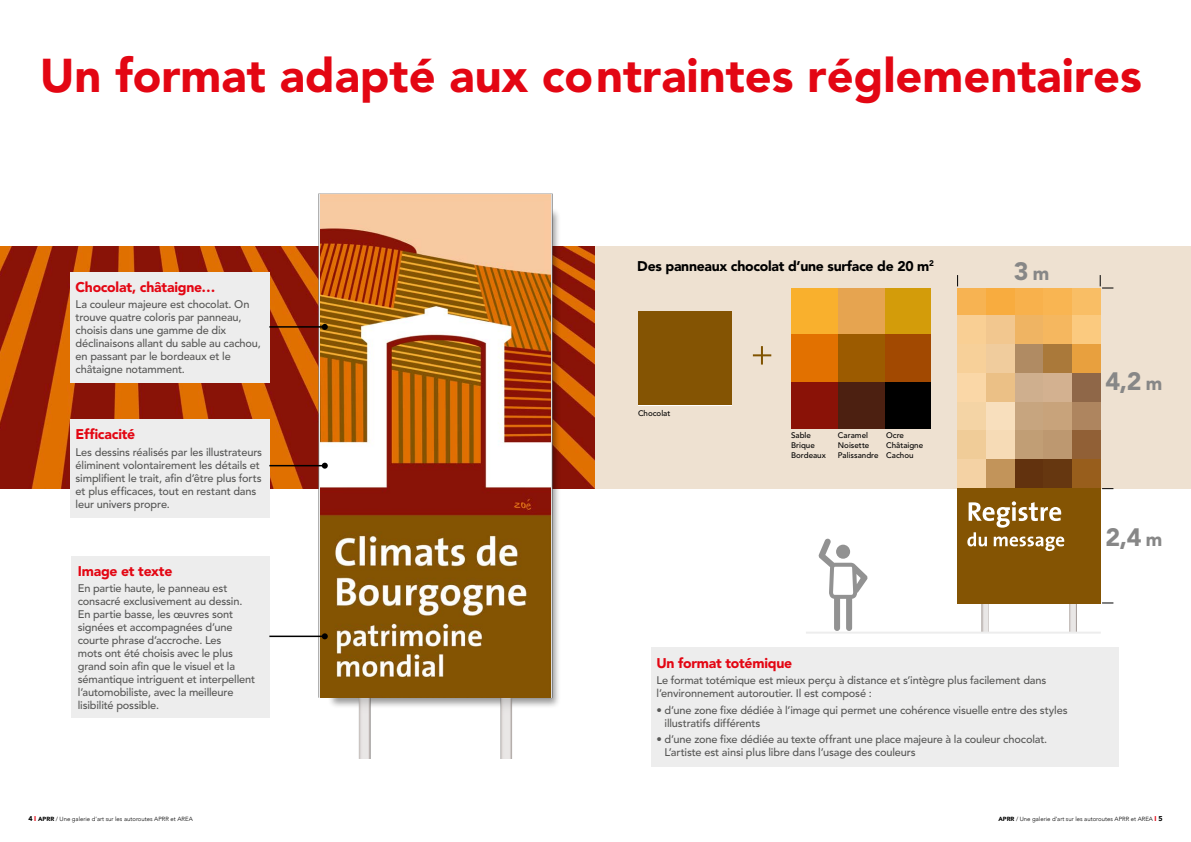
<style>
.page{position:relative;width:1191px;height:842px;background:#fff}
.page>*{position:absolute;margin:0;border:0;box-sizing:border-box;transform-origin:0 0}
.t1{font:900 47px "Avenir LT Std";color:#e30613}
.t2{font:900 25px "Avenir LT Std";color:#878787}
.t3{font:900 14px "Avenir LT Std";letter-spacing:-.015em;color:#e30613}
.t4{font:900 14px "Avenir LT Std";letter-spacing:-.02em;color:#000}
.t5{font:500 11px/13px "Avenir LT Std";letter-spacing:-.015em;color:#575756}
.t6{font:500 8px/10px "Avenir LT Std";color:#000}
.t7{font:300 6px "Avenir";color:#000}
.s1{font-size:19px}
.s2{font-weight:900;font-size:7px}
.s3{font-weight:900;font-size:7px;color:#e30613}
.s4{font-weight:900}
</style>
<div class="page">
<img style="left:0;top:246px;width:595px;height:243px">
<img style="left:306px;top:193px;width:274px;height:566px">
<div style="left:595px;top:246px;width:596px;height:243px;background:#eee1d1"></div>
<svg style="left:981px;top:603px;width:8px;height:29px"></svg>
<svg style="left:1069px;top:603px;width:7px;height:29px"></svg>
<div style="left:957px;top:488px;width:143px;height:115px;background:#845403"></div>
<div style="left:957px;top:288px;width:28px;height:27px;background:#f7b352"></div>
<div style="left:985px;top:288px;width:29px;height:27px;background:#f8ac3f"></div>
<div style="left:1014px;top:288px;width:29px;height:27px;background:#f8b14c"></div>
<div style="left:1043px;top:288px;width:29px;height:27px;background:#f9b552"></div>
<div style="left:1072px;top:288px;width:28px;height:27px;background:#f9be65"></div>
<div style="left:957px;top:315px;width:28px;height:29px;background:#f9cf94"></div>
<div style="left:985px;top:315px;width:29px;height:29px;background:#f2c78f"></div>
<div style="left:1014px;top:315px;width:29px;height:29px;background:#efb463"></div>
<div style="left:1043px;top:315px;width:29px;height:29px;background:#f5b75f"></div>
<div style="left:1072px;top:315px;width:28px;height:29px;background:#fbca7f"></div>
<div style="left:957px;top:344px;width:28px;height:29px;background:#f7d099"></div>
<div style="left:985px;top:344px;width:29px;height:29px;background:#f0cc9d"></div>
<div style="left:1014px;top:344px;width:29px;height:29px;background:#b08b63"></div>
<div style="left:1043px;top:344px;width:29px;height:29px;background:#aa793a"></div>
<div style="left:1072px;top:344px;width:28px;height:29px;background:#e8a03e"></div>
<div style="left:957px;top:373px;width:28px;height:29px;background:#fad7a7"></div>
<div style="left:985px;top:373px;width:29px;height:29px;background:#ebc086"></div>
<div style="left:1014px;top:373px;width:29px;height:29px;background:#cfaf8e"></div>
<div style="left:1043px;top:373px;width:29px;height:29px;background:#d3b190"></div>
<div style="left:1072px;top:373px;width:28px;height:29px;background:#8f6748"></div>
<div style="left:957px;top:402px;width:28px;height:28px;background:#f4d4a5"></div>
<div style="left:985px;top:402px;width:29px;height:28px;background:#f8dfbd"></div>
<div style="left:1014px;top:402px;width:29px;height:28px;background:#c7a57f"></div>
<div style="left:1043px;top:402px;width:29px;height:28px;background:#c8a37b"></div>
<div style="left:1072px;top:402px;width:28px;height:28px;background:#ae855f"></div>
<div style="left:957px;top:430px;width:28px;height:29px;background:#f0cc98"></div>
<div style="left:985px;top:430px;width:29px;height:29px;background:#f6dbb6"></div>
<div style="left:1014px;top:430px;width:29px;height:29px;background:#c19e75"></div>
<div style="left:1043px;top:430px;width:29px;height:29px;background:#bd9870"></div>
<div style="left:1072px;top:430px;width:28px;height:29px;background:#916036"></div>
<div style="left:957px;top:459px;width:28px;height:29px;background:#f4d2a4"></div>
<div style="left:985px;top:459px;width:29px;height:29px;background:#c2945a"></div>
<div style="left:1014px;top:459px;width:29px;height:29px;background:#62320e"></div>
<div style="left:1043px;top:459px;width:29px;height:29px;background:#663710"></div>
<div style="left:1072px;top:459px;width:28px;height:29px;background:#985e1c"></div>
<svg style="left:967px;top:501px;width:97px;height:50px"></svg>
<div style="left:70px;top:272px;width:199px;height:111px;background:#ededed"></div>
<div style="left:70px;top:419px;width:199px;height:98px;background:#ededed"></div>
<div style="left:71px;top:556px;width:198px;height:162px;background:#ededed"></div>
<div style="left:638px;top:311px;width:93px;height:94px;background:#845403"></div>
<div style="left:792px;top:288px;width:46px;height:47px;background:#f9b02d"></div>
<div style="left:792px;top:335px;width:46px;height:47px;background:#e27100"></div>
<div style="left:792px;top:382px;width:46px;height:47px;background:#8a1207"></div>
<div style="left:838px;top:288px;width:47px;height:47px;background:#e6a450"></div>
<div style="left:838px;top:335px;width:47px;height:47px;background:#9c5b00"></div>
<div style="left:838px;top:382px;width:47px;height:47px;background:#4c2011"></div>
<div style="left:885px;top:288px;width:45px;height:47px;background:#d39c0a"></div>
<div style="left:885px;top:335px;width:45px;height:47px;background:#a24901"></div>
<div style="left:885px;top:382px;width:45px;height:47px;background:#000"></div>
<svg style="left:753px;top:346px;width:18px;height:19px"></svg>
<svg style="left:1100px;top:275px;width:13px;height:14px"></svg>
<div style="left:651px;top:647px;width:467px;height:119px;background:#ededed"></div>
<img style="left:321px;top:195px;width:229px;height:503px">
<hr style="left:806px;top:632px;width:294px;height:2px;background:#ededed">
<svg style="left:818px;top:538px;width:50px;height:93px"></svg>
<hr style="left:269px;top:326px;width:56px;height:2px;background:#000">
<svg style="left:322px;top:324px;width:6px;height:6px"></svg>
<hr style="left:269px;top:465px;width:56px;height:1px;background:#000">
<svg style="left:322px;top:463px;width:6px;height:6px"></svg>
<hr style="left:269px;top:636px;width:56px;height:1px;background:#000">
<svg style="left:322px;top:633px;width:6px;height:6px"></svg>
<h1 class="t1" style="left:40px;top:47px;width:1103px">Un format adapté aux contraintes réglementaires</h1>
<p class="t3" style="left:76px;top:279px;width:141px">Chocolat, châtaigne…</p>
<p class="t5" style="left:76px;top:298px;width:187px">La couleur majeure est chocolat. On trouve quatre coloris par panneau, choisis dans une gamme de dix déclinaisons allant du sable au cachou, en passant par le bordeaux et le châtaigne notamment.</p>
<p class="t3" style="left:76px;top:426px;width:61px">Efficacité</p>
<p class="t5" style="left:76px;top:445px;width:188px">Les dessins réalisés par les illustrateurs éliminent volontairement les détails et simplifient le trait, afin d’être plus forts et plus efficaces, tout en restant dans leur univers propre.</p>
<p class="t3" style="left:78px;top:562px;width:96px">Image et texte</p>
<p class="t5" style="left:78px;top:582px;width:179px">En partie haute, le panneau est consacré exclusivement au dessin.<br>En partie basse, les œuvres sont signées et accompagnées d’une courte phrase d’accroche. Les<br>mots ont été choisis avec le plus grand soin afin que le visuel et la sémantique intriguent et interpellent l’automobiliste, avec la meilleure lisibilité possible.</p>
<p class="t4" style="left:637px;top:257px;width:298px">Des panneaux chocolat d’une surface de 20 m<sup>2</sup></p>
<p class="t6" style="left:638px;top:409px;width:34px">Chocolat</p>
<p class="t6" style="left:791px;top:431px;width:36px">Sable<br>Brique<br>Bordeaux</p>
<p class="t6" style="left:838px;top:431px;width:42px">Caramel<br>Noisette<br>Palissandre</p>
<p class="t6" style="left:886px;top:431px;width:39px">Ocre<br>Châtaigne<br>Cachou</p>
<h2 class="t2" style="left:1013px;top:256px;width:37px">3<span class="s1">m</span></h2>
<h2 class="t2" style="left:1105px;top:366px;width:58px">4,2 <span class="s1">m</span></h2>
<h2 class="t2" style="left:1105px;top:522px;width:58px">2,4 <span class="s1">m</span></h2>
<p class="t3" style="left:656px;top:655px;width:137px">Un format totémique</p>
<p class="t5" style="left:656px;top:674px;width:391px">Le format totémique est mieux perçu à distance et s’intègre plus facilement dans l’environnement autoroutier. Il est composé :</p>
<p class="t5" style="left:664px;top:704px;width:404px;text-indent:-8px">• d’une zone fixe dédiée à l’image qui permet une cohérence visuelle entre des styles illustratifs différents</p>
<p class="t5" style="left:664px;top:733px;width:384px;text-indent:-8px">• d’une zone fixe dédiée au texte offrant une place majeure à la couleur chocolat.<br>L’artiste est ainsi plus libre dans l’usage des couleurs</p>
<p class="t7" style="left:28px;top:815px;width:166px"><span class="s2">4</span> <span class="s3">I</span> <span class="s4">APRR</span> / Une galerie d’art sur les autoroutes APRR et AREA</p>
<p class="t7" style="left:998px;top:815px;width:166px"><span class="s4">APRR</span> / Une galerie d’art sur les autoroutes APRR et AREA <span class="s3">I</span> <span class="s2">5</span></p>
</div>
